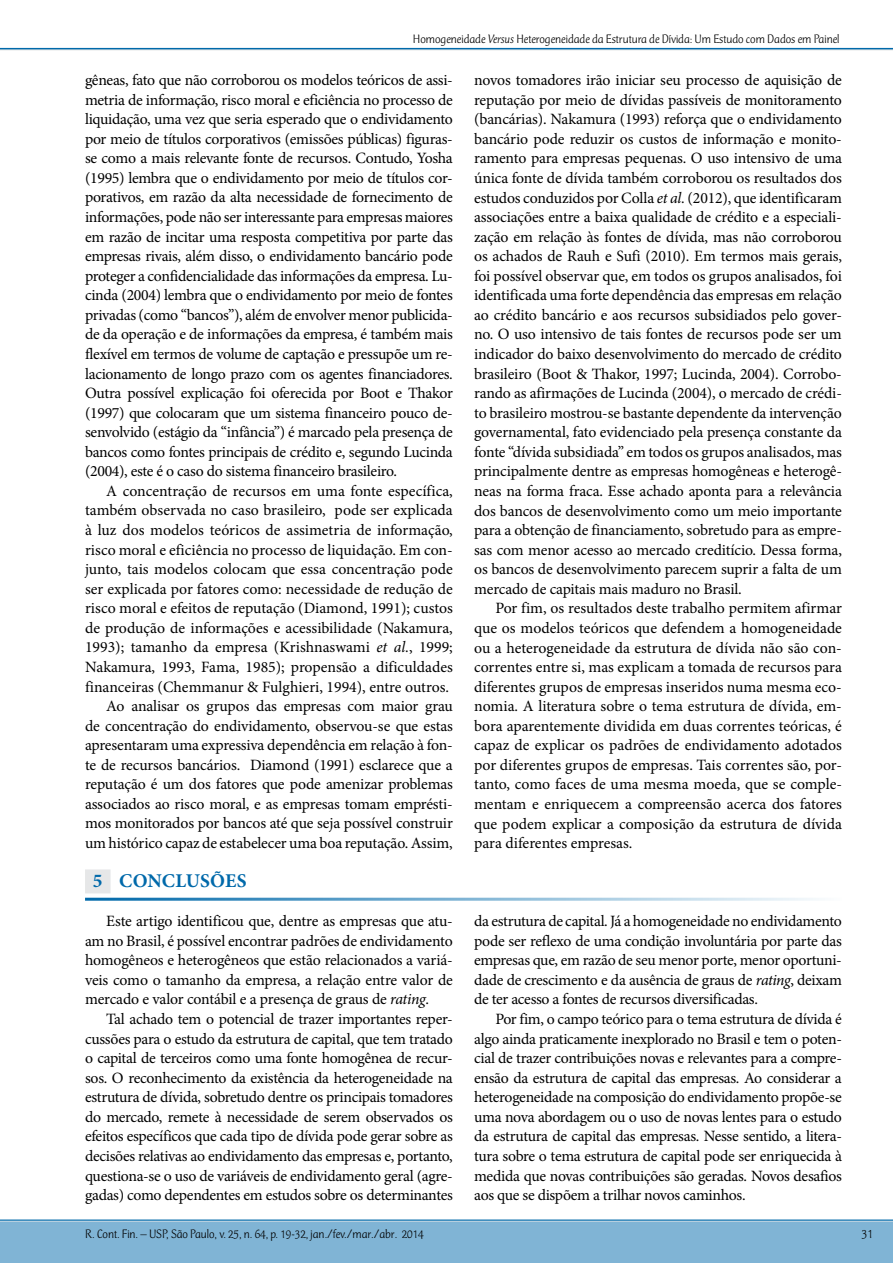
<style>
.page{position:relative;width:893px;height:1263px;background:#fff}
.page>*{position:absolute;margin:0;border:0;box-sizing:border-box;transform-origin:0 0}
.t1{font:700 19.5px "Minion Pro";color:#0069aa}
.t2{font:15.75px/19.5px "Minion Pro";letter-spacing:-.01em;color:#000;text-align:justify}
.t3{font:300 13.5px "CT Mercurius Std";color:#000}
.t4{font:300 12.75px "CT Mercurius Std";color:#000}
.s1{font-style:italic}
</style>
<div class="page">
<hr style="left:0;top:49px;width:893px;height:1px;background:#e6e7e8">
<hr style="left:0;top:48px;width:893px;height:1px;background:#0069aa">
<div style="left:0;top:1221px;width:893px;height:42px;background:#80b4d5"></div>
<hr style="left:0;top:1219px;width:893px;height:2px;background:#3387bb">
<div style="left:85px;top:869px;width:26px;height:24px;background:#e6e7e8"></div>
<p class="t4" style="left:413px;top:32px;width:428px">Homogeneidade <span class="s1">Versus</span> Heterogeneidade da Estrutura de Dívida: Um Estudo com Dados em Painel</p>
<p class="t2" style="left:85px;top:70px;width:369px">gêneas, fato que não corroborou os modelos teóricos de assi&shy;metria de informação, risco moral e eficiência no processo de liquidação, uma vez que seria esperado que o endividamento por meio de títulos corporativos (emissões públicas) figuras&shy;se como a mais relevante fonte de recursos. Contudo, Yosha (1995) lembra que o endividamento por meio de títulos cor&shy;porativos, em razão da alta necessidade de fornecimento de informações, pode não ser interessante para empresas maiores em razão de incitar uma resposta competitiva por parte das empresas rivais, além disso, o endividamento bancário pode proteger a confidencialidade das informações da empresa. Lu&shy;cinda (2004) lembra que o endividamento por meio de fontes privadas (como “bancos”), além de envolver menor publicida&shy;de da operação e de informações da empresa, é também mais flexível em termos de volume de captação e pressupõe um re&shy;lacionamento de longo prazo com os agentes financiadores.<br>Outra possível explicação foi oferecida por Boot e Thakor (1997) que colocaram que um sistema financeiro pouco de&shy;senvolvido (estágio da “infância”) é marcado pela presença de bancos como fontes principais de crédito e, segundo Lucinda (2004), este é o caso do sistema financeiro brasileiro.</p>
<p class="t2" style="left:85px;top:481px;width:369px;text-align:right">A concentração de recursos em uma fonte específica, também observada no caso brasileiro, pode ser explicada à luz dos modelos teóricos de assimetria de informação, risco moral e eficiência no processo de liquidação. Em con&shy;junto, tais modelos colocam que essa concentração pode ser explicada por fatores como: necessidade de redução de risco moral e efeitos de reputação (Diamond, 1991); custos de produção de informações e acessibilidade (Nakamura, 1993); tamanho da empresa (Krishnaswami <span class="s1">et al.</span>, 1999; Nakamura, 1993, Fama, 1985); propensão a dificuldades financeiras (Chemmanur &amp; Fulghieri, 1994), entre outros.<br>Ao analisar os grupos das empresas com maior grau<br>de concentração do endividamento, observou-se que estas apresentaram uma expressiva dependência em relação à fon&shy;te de recursos bancários. Diamond (1991) esclarece que a reputação é um dos fatores que pode amenizar problemas associados ao risco moral, e as empresas tomam emprésti&shy;mos monitorados por bancos até que seja possível construir um histórico capaz de estabelecer uma boa reputação. Assim,</p>
<p class="t1" style="left:93px;top:867px;width:26px">5 CO</p>
<p class="t1" style="left:148px;top:867px;width:89px">NCLUSÕES</p>
<p class="t2" style="left:85px;top:911px;width:369px;text-indent:21px">Este artigo identificou que, dentre as empresas que atu&shy;am no Brasil, é possível encontrar padrões de endividamento homogêneos e heterogêneos que estão relacionados a variá&shy;veis como o tamanho da empresa, a relação entre valor de mercado e valor contábil e a presença de graus de <span class="s1">rating</span>.</p>
<p class="t2" style="left:85px;top:1009px;width:369px;text-indent:21px">Tal achado tem o potencial de trazer importantes reper&shy;cussões para o estudo da estrutura de capital, que tem tratado o capital de terceiros como uma fonte homogênea de recur&shy;sos. O reconhecimento da existência da heterogeneidade na estrutura de dívida, sobretudo dentre os principais tomadores do mercado, remete à necessidade de serem observados os efeitos específicos que cada tipo de dívida pode gerar sobre as decisões relativas ao endividamento das empresas e, portanto, questiona-se o uso de variáveis de endividamento geral (agre&shy;gadas) como dependentes em estudos sobre os determinantes</p>
<p class="t2" style="left:474px;top:70px;width:369px">novos tomadores irão iniciar seu processo de aquisição de reputação por meio de dívidas passíveis de monitoramento (bancárias). Nakamura (1993) reforça que o endividamento bancário pode reduzir os custos de informação e monito&shy;ramento para empresas pequenas. O uso intensivo de uma única fonte de dívida também corroborou os resultados dos estudos conduzidos por Colla <span class="s1">et al.</span> (2012), que identificaram associações entre a baixa qualidade de crédito e a especiali&shy;zação em relação às fontes de dívida, mas não corroborou os achados de Rauh e Sufi (2010). Em termos mais gerais, foi possível observar que, em todos os grupos analisados, foi identificada uma forte dependência das empresas em relação ao crédito bancário e aos recursos subsidiados pelo gover&shy;no. O uso intensivo de tais fontes de recursos pode ser um indicador do baixo desenvolvimento do mercado de crédito brasileiro (Boot &amp; Thakor, 1997; Lucinda, 2004). Corrobo&shy;rando as afirmações de Lucinda (2004), o mercado de crédi&shy;to brasileiro mostrou-se bastante dependente da intervenção governamental, fato evidenciado pela presença constante da fonte “dívida subsidiada” em todos os grupos analisados, mas principalmente dentre as empresas homogêneas e heterogê&shy;neas na forma fraca. Esse achado aponta para a relevância dos bancos de desenvolvimento como um meio importante para a obtenção de financiamento, sobretudo para as empre&shy;sas com menor acesso ao mercado creditício. Dessa forma, os bancos de desenvolvimento parecem suprir a falta de um mercado de capitais mais maduro no Brasil.</p>
<p class="t2" style="left:474px;top:599px;width:369px;text-indent:21px">Por fim, os resultados deste trabalho permitem afirmar que os modelos teóricos que defendem a homogeneidade ou a heterogeneidade da estrutura de dívida não são con&shy;correntes entre si, mas explicam a tomada de recursos para diferentes grupos de empresas inseridos numa mesma eco&shy;nomia. A literatura sobre o tema estrutura de dívida, em&shy;bora aparentemente dividida em duas correntes teóricas, é capaz de explicar os padrões de endividamento adotados por diferentes grupos de empresas. Tais correntes são, por&shy;tanto, como faces de uma mesma moeda, que se comple&shy;mentam e enriquecem a compreensão acerca dos fatores que podem explicar a composição da estrutura de dívida para diferentes empresas.</p>
<p class="t2" style="left:474px;top:911px;width:369px">da estrutura de capital. Já a homogeneidade no endividamento pode ser reflexo de uma condição involuntária por parte das empresas que, em razão de seu menor porte, menor oportuni&shy;dade de crescimento e da ausência de graus de <span class="s1">rating</span>, deixam de ter acesso a fontes de recursos diversificadas.</p>
<p class="t2" style="left:474px;top:1009px;width:369px;text-indent:21px">Por fim, o campo teórico para o tema estrutura de dívida é algo ainda praticamente inexplorado no Brasil e tem o poten&shy;cial de trazer contribuições novas e relevantes para a compre&shy;ensão da estrutura de capital das empresas. Ao considerar a heterogeneidade na composição do endividamento propõe-se uma nova abordagem ou o uso de novas lentes para o estudo da estrutura de capital das empresas. Nesse sentido, a litera&shy;tura sobre o tema estrutura de capital pode ser enriquecida à medida que novas contribuições são geradas. Novos desafios aos que se dispõem a trilhar novos caminhos.</p>
<p class="t4" style="left:85px;top:1227px;width:340px">R. Cont. Fin. – USP, São Paulo, v. 25, n. 64, p. 19-32, jan./fev./mar./abr. 2014</p>
<p class="t3" style="left:861px;top:1227px;width:13px">31</p>
</div>
